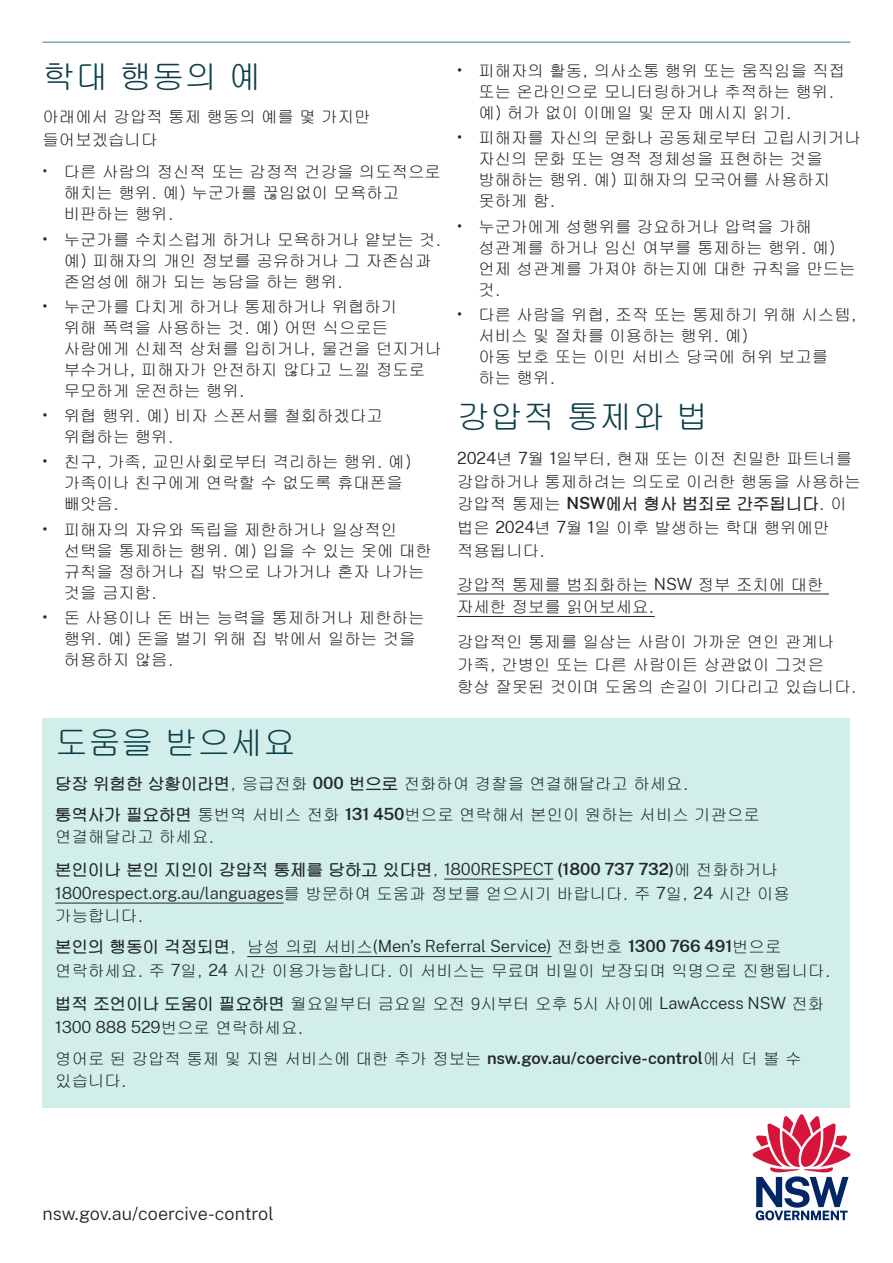
<style>
.page{position:relative;width:893px;height:1263px;background:#fff}
.page>*{position:absolute;margin:0;border:0;box-sizing:border-box;transform-origin:0 0}
.t1{font:500 33px "HYR Go Thic";letter-spacing:-.005em;color:#0b3f47}
.t2{font:300 18px "Public Sans";color:#22272b}
.t3{font:500 16.5px/21px "HYR Go Thic";letter-spacing:-.005em;color:#22272b}
.t4{font:300 16.5px "Public Sans";letter-spacing:-.005em;color:#22272b}
.t5{font:700 16.5px/32.5px "HYR Go Thic";letter-spacing:-.005em;color:#22272b}
.s1{font-family:"Public Sans";font-weight:300}
.s2{font-family:"Public Sans";font-weight:400}
.s3{font-family:"Public Sans";font-weight:600}
.s4{font-weight:700}
.s5{font-weight:500}
.s6{font-family:"HYR Go Thic";font-weight:500}
.s7{font-family:"HYR Go Thic";font-weight:700}
.s8{font-weight:600}
</style>
<div class="page">
<hr style="left:457px;top:594px;width:372px;height:1px;background:#22272b">
<hr style="left:457px;top:616px;width:198px;height:1px;background:#22272b">
<div style="left:43px;top:718px;width:807px;height:389px;background:#d1eeea"></div>
<hr style="left:444px;top:879px;width:109px;height:1px;background:#22272b">
<hr style="left:55px;top:903px;width:229px;height:1px;background:#22272b">
<hr style="left:247px;top:956px;width:305px;height:1px;background:#22272b">
<svg style="left:753px;top:1114px;width:97px;height:106px"></svg>
<hr style="left:43px;top:42px;width:807px;height:1px;background:#2e808e">
<h1 class="t1" style="left:43px;top:60px;width:220px">학대 행동의 예</h1>
<p class="t3" style="left:43px;top:106px;width:330px;line-height:22.5px">아래에서 강압적 통제 행동의 예를 몇 가지만 들어보겠습니다</p>
<p class="t3" style="left:64px;top:162px;width:379px;text-indent:-21px"><span class="s1">•</span> 다른 사람의 정신적 또는 감정적 건강을 의도적으로 해치는 행위. 예) 누군가를 끊임없이 모욕하고 비판하는 행위.</p>
<p class="t3" style="left:64px;top:229px;width:380px;text-indent:-21px"><span class="s2">•</span> 누군가를 수치스럽게 하거나 모욕하거나 얕보는 것. 예) 피해자의 개인 정보를 공유하거나 그 자존심과 존엄성에 해가 되는 농담을 하는 행위.</p>
<p class="t3" style="left:64px;top:296px;width:380px;text-indent:-21px"><span class="s2">•</span> 누군가를 다치게 하거나 통제하거나 위협하기<br>위해 폭력을 사용하는 것. 예) 어떤 식으로든 사람에게 신체적 상처를 입히거나, 물건을 던지거나 부수거나, 피해자가 안전하지 않다고 느낄 정도로 무모하게 운전하는 행위.</p>
<p class="t3" style="left:64px;top:406px;width:321px;text-indent:-21px"><span class="s2">•</span> 위협 행위. 예) 비자 스폰서를 철회하겠다고 위협하는 행위.</p>
<p class="t3" style="left:64px;top:452px;width:349px;text-indent:-21px"><span class="s2">•</span> 친구, 가족, 교민사회로부터 격리하는 행위. 예) 가족이나 친구에게 연락할 수 없도록 휴대폰을 빼앗음.</p>
<p class="t3" style="left:64px;top:519px;width:370px;text-indent:-21px"><span class="s2">•</span> 피해자의 자유와 독립을 제한하거나 일상적인 선택을 통제하는 행위. 예) 입을 수 있는 옷에 대한 규칙을 정하거나 집 밖으로 나가거나 혼자 나가는 것을 금지함.</p>
<p class="t3" style="left:64px;top:607px;width:362px;text-indent:-21px"><span class="s2">•</span> 돈 사용이나 돈 버는 능력을 통제하거나 제한하는 행위. 예) 돈을 벌기 위해 집 밖에서 일하는 것을 허용하지 않음.</p>
<p class="t3" style="left:478px;top:61px;width:369px;text-indent:-21px"><span class="s2">•</span> 피해자의 활동, 의사소통 행위 또는 움직임을 직접 또는 온라인으로 모니터링하거나 추적하는 행위. 예) 허가 없이 이메일 및 문자 메시지 읽기.</p>
<p class="t3" style="left:478px;top:128px;width:384px;text-indent:-21px"><span class="s2">•</span> 피해자를 자신의 문화나 공동체로부터 고립시키거나 자신의 문화 또는 영적 정체성을 표현하는 것을 방해하는 행위. 예) 피해자의 모국어를 사용하지 못하게 함.</p>
<p class="t3" style="left:478px;top:216px;width:379px;text-indent:-21px"><span class="s2">•</span> 누군가에게 성행위를 강요하거나 압력을 가해 성관계를 하거나 임신 여부를 통제하는 행위. 예) 언제 성관계를 가져야 하는지에 대한 규칙을 만드는 것.</p>
<p class="t3" style="left:478px;top:304px;width:380px;text-indent:-21px"><span class="s2">•</span> 다른 사람을 위협, 조작 또는 통제하기 위해 시스템, 서비스 및 절차를 이용하는 행위. 예)<br>아동 보호 또는 이민 서비스 당국에 허위 보고를 하는 행위.</p>
<h1 class="t1" style="left:457px;top:400px;width:253px">강압적 통제와 법</h1>
<p class="t3" style="left:457px;top:448px;width:405px;line-height:22.5px"><span class="s1">2024</span>년 <span class="s1">7</span>월 <span class="s1">1</span>일부터, 현재 또는 이전 친밀한 파트너를 강압하거나 통제하려는 의도로 이러한 행동을 사용하는 강압적 통제는 <span class="s3">NSW</span><span class="s4">에서 형사 범죄로 간주됩니다</span>. 이</p>
<p class="t3" style="left:457px;top:517px;width:374px;line-height:22.5px">법은 <span class="s1">2024</span>년 <span class="s1">7</span>월 <span class="s1">1</span>일 이후 발생하는 학대 행위에만 적용됩니다.</p>
<p class="t3" style="left:457px;top:573px;width:368px;line-height:22.5px">강압적 통제를 범죄화하는 <span class="s1">NSW</span> 정부 조치에 대한 자세한 정보를 읽어보세요.</p>
<p class="t3" style="left:457px;top:631px;width:401px;line-height:22.5px">강압적인 통제를 일삼는 사람이 가까운 연인 관계나 가족, 간병인 또는 다른 사람이든 상관없이 그것은 항상 잘못된 것이며 도움의 손길이 기다리고 있습니다.</p>
<h1 class="t1" style="left:55px;top:726px;width:242px">도움을 받으세요</h1>
<p class="t3" style="left:55px;top:768px;width:706px;line-height:31px"><span class="s4">당장 위험한 상황이라면</span>, 응급전화 <span class="s3">000</span> <span class="s4">번으로</span> 전화하여 경찰을 연결해달라고 하세요.<br><span class="s4">통역사가 필요하면</span> 통번역 서비스 전화 <span class="s3">131 450</span>번으로 연락해서 본인이 원하는 서비스 기관으로</p>
<p class="t5" style="left:55px;top:821px;width:724px"><span class="s5">연결해달라고 하세요.<br></span>본인이나 본인 지인이 강압적 통제를 당하고 있다면<span class="s5">,</span> <span class="s1">1800RESPECT</span> <span class="s3">(1800 737 732)</span><span class="s5">에 전화하거나</span></p>
<p class="t4" style="left:55px;top:881px;width:736px">1800respect.org.au/languages<span class="s6">를 방문하여 도움과 정보를 얻으시기 바랍니다. 주</span> 7<span class="s6">일,</span> 24 <span class="s6">시간 이용</span></p>
<p class="t3" style="left:55px;top:906px;width:90px">가능합니다.</p>
<p class="t4" style="left:55px;top:935px;width:728px"><span class="s7">본인의 행동이 걱정되면</span><span class="s6">, 남성 의뢰 서비스</span>(Men’s Referral Service) <span class="s6">전화번호</span> <span class="s8">1300 766 491</span><span class="s6">번으로</span></p>
<p class="t3" style="left:55px;top:955px;width:777px;line-height:32.5px">연락하세요. 주 <span class="s1">7</span>일, <span class="s1">24</span> 시간 이용가능합니다. 이 서비스는 무료며 비밀이 보장되며 익명으로 진행됩니다. <span class="s4">법적 조언이나 도움이 필요하면</span> 월요일부터 금요일 오전 9시부터 오후 5시 사이에 <span class="s1">LawAccess NSW</span> 전화</p>
<p class="t4" style="left:55px;top:1015px;width:250px">1300 888 529<span class="s6">번으로 연락하세요.</span></p>
<p class="t3" style="left:55px;top:1047px;width:748px;line-height:22.5px">영어로 된 강압적 통제 및 지원 서비스에 대한 추가 정보는 <span class="s3">nsw.gov.au/coercive-control</span>에서 더 볼 수 있습니다.</p>
<p class="t2" style="left:43px;top:1201px;width:233px">nsw.gov.au/coercive-control</p>
</div>
